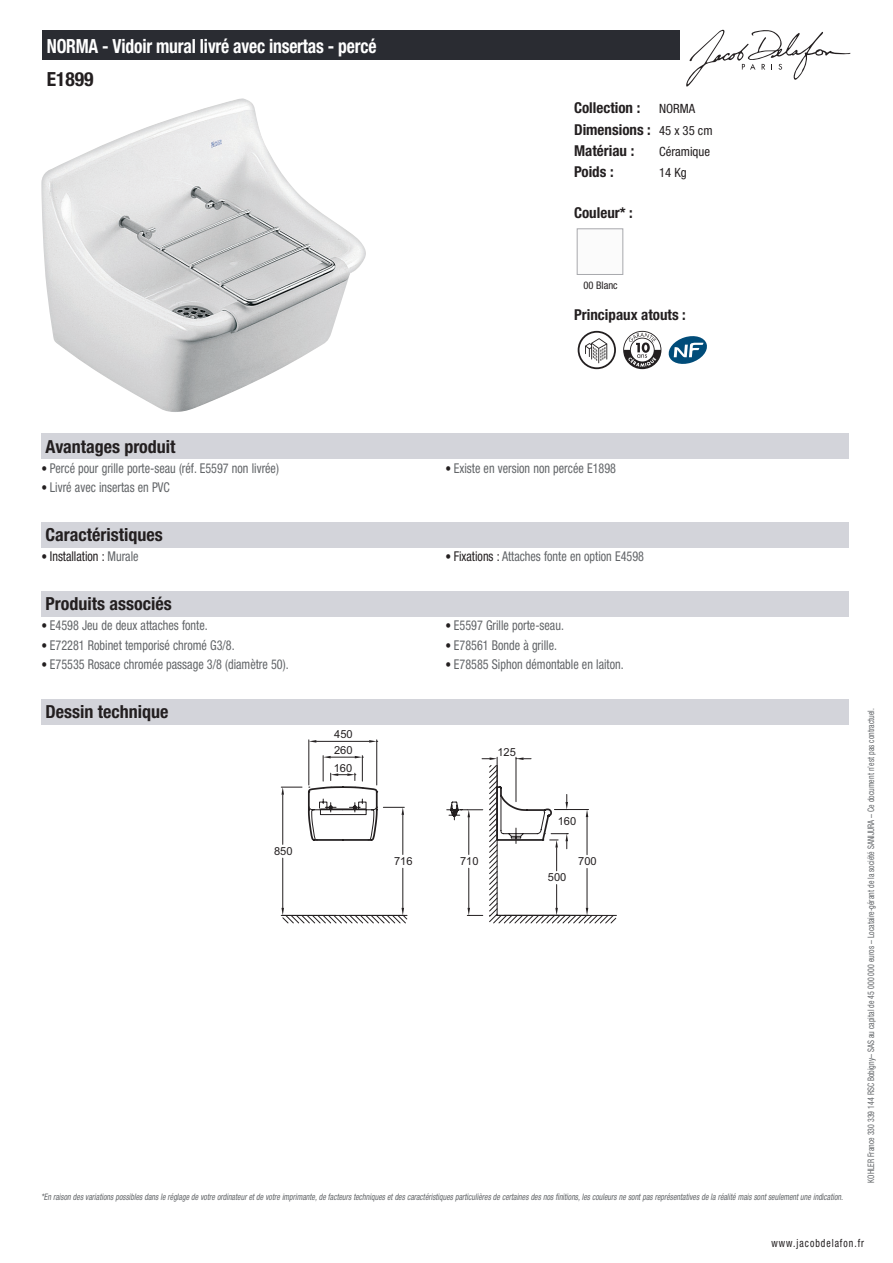
<style>
.page{position:relative;width:893px;height:1263px;background:#fff}
.page>*{position:absolute;margin:0;border:0;box-sizing:border-box;transform-origin:0 0}
.t1{font:700 condensed 19.5px "Helvetica Neue LT Std";letter-spacing:-.01em;color:#fff;scale:.9 1}
.t2{font:700 condensed 19.5px "Helvetica Neue LT Std";color:#231f20}
.t3{font:700 condensed 18px "Helvetica Neue LT Std";color:#231f20}
.info{font:700 condensed 15px "Helvetica Neue LT Std";color:#231f20}
.t4{font:condensed 13.5px "Helvetica Neue LT Std";color:#626568;scale:.9 1}
.t5{font:condensed 13.5px "Helvetica Neue LT Std";color:#231f20;scale:.9 1}
.info-2{font:condensed 12.75px "Helvetica Neue LT Std";color:#231f20}
.t6{font:condensed 11.25px "Helvetica Neue LT Std";letter-spacing:.1em;color:#231f20;scale:.87 1}
.IMG_DB_Schema{font:11.1px "Arial";color:#231f20}
.petit{font:condensed 10.5px "Helvetica Neue LT Std";color:#231f20}
.t7{font:italic condensed 9px "Helvetica Neue LT Std";color:#626568;scale:.87 1}
.t8{font:condensed 9px "Helvetica Neue LT Std";color:#626568;scale:.87 1}
.s1{font-size:12.75px;color:#231f20}
.s2{font-size:12.75px}
.s3{color:#626568}
.s4{color:#231f20}
</style>
<div class="page">
<svg style="left:686px;top:30px;width:164px;height:57px"></svg>
<img style="left:41px;top:98px;width:325px;height:314px">
<div style="left:577px;top:229px;width:46px;height:45px;border:1px solid #a8a9ad"></div>
<svg style="left:578px;top:331px;width:38px;height:38px"></svg>
<svg style="left:623px;top:331px;width:38px;height:38px"></svg>
<svg style="left:669px;top:336px;width:38px;height:28px"></svg>
<div style="left:41px;top:433px;width:808px;height:26px;background:#d3d4da"></div>
<div style="left:41px;top:522px;width:808px;height:25px;background:#d3d4da"></div>
<div style="left:41px;top:591px;width:808px;height:25px;background:#d3d4da"></div>
<div style="left:41px;top:699px;width:808px;height:25px;background:#d3d4da"></div>
<hr style="left:308px;top:740px;width:1px;height:45px;background:#231f20">
<hr style="left:376px;top:740px;width:1px;height:45px;background:#231f20">
<hr style="left:316px;top:741px;width:53px;height:1px;background:#231f20">
<svg style="left:309px;top:740px;width:7px;height:3px"></svg>
<svg style="left:369px;top:740px;width:9px;height:3px"></svg>
<svg style="left:281px;top:756px;width:251px;height:39px"></svg>
<svg style="left:282px;top:765px;width:334px;height:158px"></svg>
<div style="left:43px;top:30px;width:637px;height:30px;background:#2a2c32"></div>
<p class="t1" style="left:47px;top:34px;width:368px">NORMA - Vidoir mural livré avec insertas - percé</p>
<p class="t2" style="left:47px;top:67px;width:48px">E1899</p>
<p class="t3" style="left:46px;top:435px;width:131px">Avantages produit</p>
<p class="t4" style="left:41px;top:460px;width:265px"><span class="s1">•</span> Percé pour grille porte-seau (réf. E5597 non livrée)</p>
<p class="t4" style="left:41px;top:479px;width:144px"><span class="s1">•</span> Livré avec insertas en PVC</p>
<p class="info" style="left:574px;top:99px;width:68px">Collection :</p>
<p class="info-2" style="left:659px;top:102px;width:38px">NORMA</p>
<p class="info" style="left:574px;top:120px;width:78px">Dimensions :</p>
<p class="info-2" style="left:659px;top:123px;width:55px">45 x 35 cm</p>
<p class="info" style="left:574px;top:141px;width:62px">Matériau :</p>
<p class="info-2" style="left:659px;top:144px;width:52px">Céramique</p>
<p class="info" style="left:574px;top:163px;width:41px">Poids :</p>
<p class="info-2" style="left:659px;top:165px;width:29px">14 Kg</p>
<p class="info" style="left:574px;top:203px;width:60px">Couleur* :</p>
<p class="petit" style="left:583px;top:279px;width:36px">00 Blanc</p>
<p class="info" style="left:574px;top:306px;width:113px">Principaux atouts :</p>
<p class="t4" style="left:445px;top:460px;width:191px"><span class="s1">•</span> Existe en version non percée E1898</p>
<p class="t3" style="left:46px;top:524px;width:119px">Caractéristiques</p>
<p class="t5" style="left:41px;top:549px;width:109px"><span class="s2">•</span> Installation : <span class="s3">Murale</span></p>
<p class="t4" style="left:445px;top:549px;width:222px"><span class="s1">•</span> <span class="s4">Fixations :</span> Attaches fonte en option E4598</p>
<p class="t3" style="left:46px;top:593px;width:128px">Produits associés</p>
<p class="t4" style="left:41px;top:618px;width:186px"><span class="s1">•</span> E4598 Jeu de deux attaches fonte.</p>
<p class="t4" style="left:41px;top:637px;width:216px"><span class="s1">•</span> E72281 Robinet temporisé chromé G3/8.</p>
<p class="t4" style="left:41px;top:656px;width:276px"><span class="s1">•</span> E75535 Rosace chromée passage 3/8 (diamètre 50).</p>
<p class="t4" style="left:445px;top:618px;width:133px"><span class="s1">•</span> E5597 Grille porte-seau.</p>
<p class="t4" style="left:445px;top:637px;width:126px"><span class="s1">•</span> E78561 Bonde à grille.</p>
<p class="t4" style="left:445px;top:656px;width:200px"><span class="s1">•</span> E78585 Siphon démontable en laiton.</p>
<p class="t3" style="left:46px;top:701px;width:124px">Dessin technique</p>
<p class="IMG_DB_Schema" style="left:274px;top:844px;width:20px">850</p>
<p class="IMG_DB_Schema" style="left:334px;top:727px;width:20px">450</p>
<p class="IMG_DB_Schema" style="left:334px;top:760px;width:20px">160</p>
<p class="IMG_DB_Schema" style="left:334px;top:743px;width:20px">260</p>
<p class="IMG_DB_Schema" style="left:394px;top:854px;width:20px">716</p>
<p class="IMG_DB_Schema" style="left:497px;top:744px;width:20px">125</p>
<p class="IMG_DB_Schema" style="left:460px;top:854px;width:20px">710</p>
<p class="IMG_DB_Schema" style="left:558px;top:814px;width:20px">160</p>
<p class="IMG_DB_Schema" style="left:548px;top:870px;width:20px">500</p>
<p class="IMG_DB_Schema" style="left:578px;top:854px;width:20px">700</p>
<p class="t8" style="left:866px;top:1183px;width:547px;rotate:-90deg">KOHLER France 330 339 144 RSC Bobigny– SAS au capital de 45 000 000 euros – Locataire-gérant de la société SANIJURA – Ce document n’est pas contractuel.</p>
<p class="t7" style="left:41px;top:1191px;width:925px">*En raison desvariationspossiblesdansle réglage de votre ordinateuretde votre imprimante,de facteurstechniquesetdescaractéristiquesparticulièresde certainesdesnosfinitions,lescouleursne sontpasreprésentativesde la réalité maissontseulementune indication.</p>
<p class="t6" style="left:772px;top:1237px;width:108px">www.jacobdelafon.fr</p>
</div>
